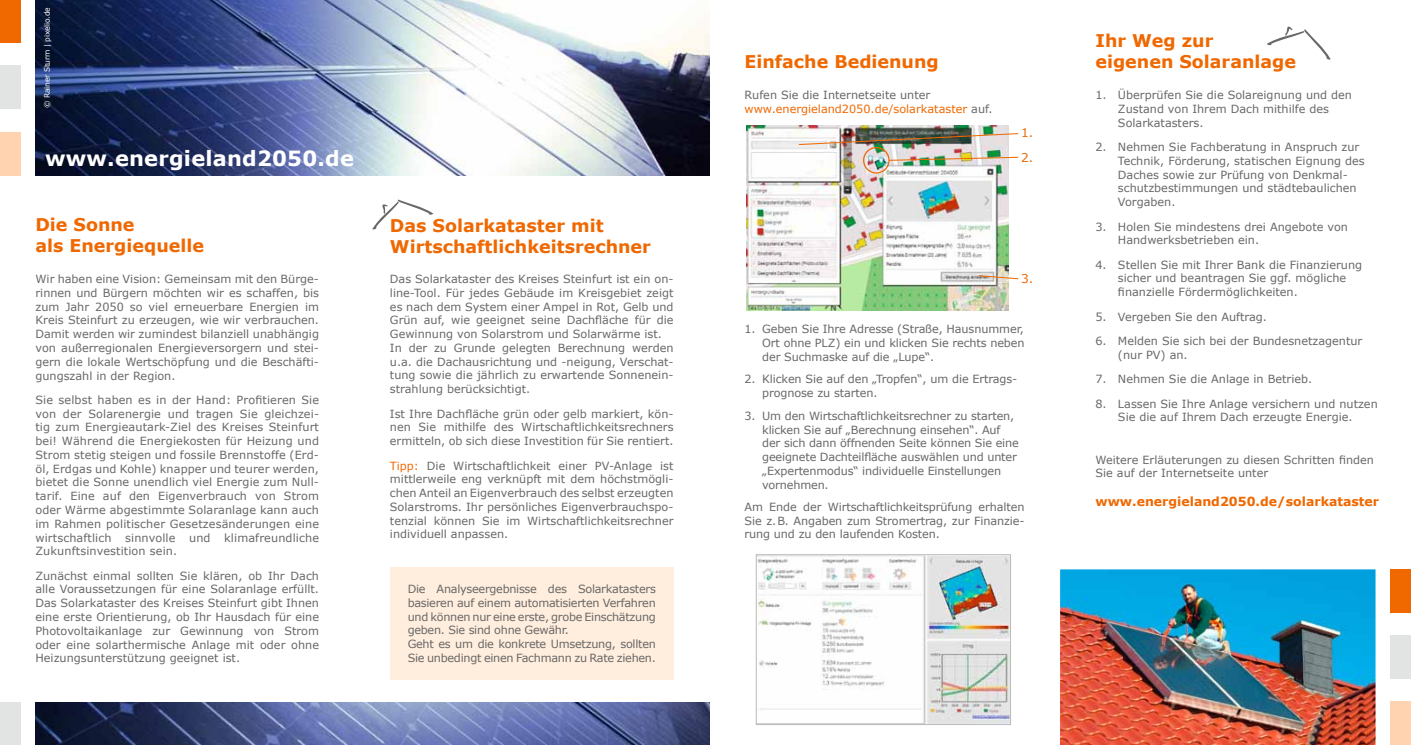
<style>
.page{position:relative;width:1411px;height:745px;background:#fff}
.page>*{position:absolute;margin:0;border:0;box-sizing:border-box;transform-origin:0 0}
.t1{font:700 21px "Verdana";letter-spacing:.01em;color:#fff}
.t2{font:700 17.5px/21px "Verdana";color:#ef6800}
.t3{font:700 12.5px "Verdana";color:#ef6800}
.t4{font:12.12px/24.8px "Verdana";color:#ef6800}
.t5{font:11.25px/13.8px "Verdana";color:#686867}
.t6{font:11.25px/13.8px "Verdana";letter-spacing:-.025em;color:#686867}
.t7{font:11.25px/13.8px "Verdana";color:#ef6800}
.t8{font:7.5px "Verdana";letter-spacing:-.025em;color:#fff}
.s1{color:#ef6800}
.s2{color:#686867}
</style>
<div class="page">
<img style="left:35px;top:702px;width:674px;height:42px">
<div style="left:390px;top:566px;width:283px;height:113px;background:#ffeddd"></div>
<img style="left:1060px;top:569px;width:315px;height:175px">
<img style="left:758px;top:556px;width:250px;height:166px">
<div style="left:756px;top:554px;width:254px;height:170px;border:1px solid #bababb"></div>
<img style="left:746px;top:125px;width:262px;height:185px">
<img style="left:797px;top:132px;width:222px;height:13px">
<svg style="left:977px;top:274px;width:42px;height:6px"></svg>
<svg style="left:889px;top:156px;width:130px;height:5px"></svg>
<svg style="left:1267px;top:26px;width:63px;height:34px"></svg>
<svg style="left:372px;top:199px;width:61px;height:30px"></svg>
<img style="left:35px;top:0;width:674px;height:175px">
<div style="left:1390px;top:569px;width:20px;height:43px;background:#ef6800"></div>
<div style="left:1390px;top:635px;width:20px;height:43px;background:#e2e3e3"></div>
<div style="left:1390px;top:701px;width:20px;height:43px;background:#ffd3af"></div>
<div style="left:863px;top:147px;width:26px;height:26px;border:1px solid #ef6800;border-radius:50%"></div>
<div style="left:0;top:0;width:20px;height:43px;background:#ef6800"></div>
<div style="left:0;top:66px;width:20px;height:43px;background:#e2e3e3"></div>
<div style="left:0;top:132px;width:20px;height:43px;background:#ffd3af"></div>
<div style="left:0;top:702px;width:20px;height:42px;background:#e2e3e3"></div>
<p class="t8" style="left:42px;top:107px;width:101px;rotate:-90deg">© Rainer Sturm | pixelio.de</p>
<h1 class="t1" style="left:45px;top:144px;width:310px">www.energieland2050.de</h1>
<h2 class="t2" style="left:35px;top:214px;width:170px">Die Sonne<br>als Energiequelle</h2>
<p class="t5" style="left:35px;top:272px;width:285px;text-align:justify">Wir haben eine Vision: Gemeinsam mit den Bürge&shy;rinnen und Bürgern möchten wir es schaffen, bis zum Jahr 2050 so viel erneuerbare Energien im Kreis Steinfurt zu erzeugen, wie wir verbrauchen.<br>Damit werden wir zumindest bilanziell unabhängig von außerregionalen Energieversorgern und stei&shy;gern die lokale Wertschöpfung und die Beschäfti&shy;gungszahl in der Region.</p>
<p class="t5" style="left:35px;top:392px;width:285px;text-align:justify">Sie selbst haben es in der Hand: Profitieren Sie von der Solarenergie und tragen Sie gleichzei&shy;tig zum Energieautark-Ziel des Kreises Steinfurt bei! Während die Energiekosten für Heizung und Strom stetig steigen und fossile Brennstoffe (Erd&shy;öl, Erdgas und Kohle) knapper und teurer werden, bietet die Sonne unendlich viel Energie zum Null&shy;tarif. Eine auf den Eigenverbrauch von Strom oder Wärme abgestimmte Solaranlage kann auch im Rahmen politischer Gesetzesänderungen eine wirtschaftlich sinnvolle und klimafreundliche Zukunftsinvestition sein.</p>
<p class="t5" style="left:35px;top:568px;width:285px;text-align:justify">Zunächst einmal sollten Sie klären, ob Ihr Dach alle Voraussetzungen für eine Solaranlage erfüllt.<br>Das Solarkataster des Kreises Steinfurt gibt Ihnen eine erste Orientierung, ob Ihr Hausdach für eine Photovoltaikanlage zur Gewinnung von Strom oder eine solarthermische Anlage mit oder ohne Heizungsunterstützung geeignet ist.</p>
<h2 class="t2" style="left:390px;top:214px;width:262px">Das Solarkataster mit<br>Wirtschaftlichkeitsrechner</h2>
<p class="t5" style="left:390px;top:272px;width:285px">Das Solarkataster des Kreises Steinfurt ist ein on&shy;line-Tool. Für jedes Gebäude im Kreisgebiet zeigt es nach dem System einer Ampel in Rot, Gelb und Grün auf, wie geeignet seine Dachfläche für die Gewinnung von Solarstrom und Solarwärme ist.<br>In der zu Grunde gelegten Berechnung werden u.a. die Dachausrichtung und -neigung, Verschat&shy;tung sowie die jährlich zu erwartende Sonnenein&shy;strahlung berücksichtigt.</p>
<p class="t5" style="left:390px;top:406px;width:285px;text-align:justify">Ist Ihre Dachfläche grün oder gelb markiert, kön&shy;nen Sie mithilfe des Wirtschaftlichkeitsrechners ermitteln, ob sich diese Investition für Sie rentiert.</p>
<p class="t5" style="left:390px;top:458px;width:285px;text-align:justify"><span class="s1">Tipp:</span> Die Wirtschaftlichkeit einer PV-Anlage ist mittlerweile eng verknüpft mit dem höchstmögli&shy;chen Anteil an Eigenverbrauch des selbst erzeugten Solarstroms. Ihr persönliches Eigenverbrauchspo&shy;tenzial können Sie im Wirtschaftlichkeitsrechner individuell anpassen.</p>
<p class="t6" style="left:407px;top:581px;width:250px">Die Analyseergebnisse des Solarkatasters basieren auf einem automatisierten Verfahren und können nur eine erste, grobe Einschätzung geben. Sie sind ohne Gewähr.<br>Geht es um die konkrete Umsetzung, sollten Sie unbedingt einen Fachmann zu Rate ziehen.</p>
<h2 class="t2" style="left:744px;top:51px;width:196px">Einfache Bedienung</h2>
<p class="t7" style="left:744px;top:88px;width:249px"><span class="s2">Rufen Sie die Internetseite unter </span>www.energieland2050.de/solarkataster <span class="s2">auf.</span></p>
<p class="t4" style="left:1020px;top:120px;width:14px">1.<br>2.</p>
<p class="t4" style="left:1020px;top:266px;width:14px">3.</p>
<p class="t5" style="left:762px;top:322px;width:264px;text-align:justify;text-indent:-18px">1. Geben Sie Ihre Adresse (Straße, Hausnummer, Ort ohne PLZ) ein und klicken Sie rechts neben der Suchmaske auf die „Lupe“.</p>
<p class="t5" style="left:762px;top:372px;width:257px;text-indent:-18px">2. Klicken Sie auf den „Tropfen“, um die Ertrags&shy;prognose zu starten.</p>
<p class="t5" style="left:762px;top:408px;width:258px;text-indent:-18px">3. Um den Wirtschaftlichkeitsrechner zu starten, klicken Sie auf „Berechnung einsehen“. Auf der sich dann öffnenden Seite können Sie eine geeignete Dachteilfläche auswählen und unter „Expertenmodus“ individuelle Einstellungen vornehmen.</p>
<p class="t5" style="left:744px;top:500px;width:281px;text-align:justify">Am Ende der Wirtschaftlichkeitsprüfung erhalten Sie z.B. Angaben zum Stromertrag, zur Finanzie&shy;rung und zu den laufenden Kosten.</p>
<h2 class="t2" style="left:1095px;top:29px;width:202px">Ihr Weg zur<br>eigenen Solaranlage</h2>
<p class="t5" style="left:1117px;top:88px;width:235px;text-indent:-22px">1. Überprüfen Sie die Solareignung und den<br>Zustand von Ihrem Dach mithilfe des<br>Solarkatasters.</p>
<p class="t5" style="left:1117px;top:140px;width:248px;text-indent:-22px">2. Nehmen Sie Fachberatung in Anspruch zur Technik, Förderung, statischen Eignung des Daches sowie zur Prüfung von Denkmal&shy;schutzbestimmungen und städtebaulichen Vorgaben.</p>
<p class="t5" style="left:1117px;top:219px;width:231px;text-indent:-22px">3. Holen Sie mindestens drei Angebote von<br>Handwerksbetrieben ein.</p>
<p class="t5" style="left:1117px;top:257px;width:246px;text-indent:-22px">4. Stellen Sie mit Ihrer Bank die Finanzierung sicher und beantragen Sie ggf. mögliche finanzielle Fördermöglichkeiten.</p>
<p class="t5" style="left:1095px;top:309px;width:173px">5. Vergeben Sie den Auftrag.</p>
<p class="t5" style="left:1117px;top:334px;width:246px;text-indent:-22px">6. Melden Sie sich bei der Bundesnetzagentur (nur PV) an.</p>
<p class="t5" style="left:1095px;top:372px;width:218px">7. Nehmen Sie die Anlage in Betrieb.</p>
<p class="t5" style="left:1095px;top:396px;width:284px;text-align:center">8. Lassen Sie Ihre Anlage versichern und nutzen<br>Sie die auf Ihrem Dach erzeugte Energie.</p>
<p class="t5" style="left:1095px;top:452px;width:280px">Weitere Erläuterungen zu diesen Schritten finden<br>Sie auf der Internetseite unter</p>
<p class="t3" style="left:1095px;top:492px;width:285px">www.energieland2050.de/solarkataster</p>
</div>
